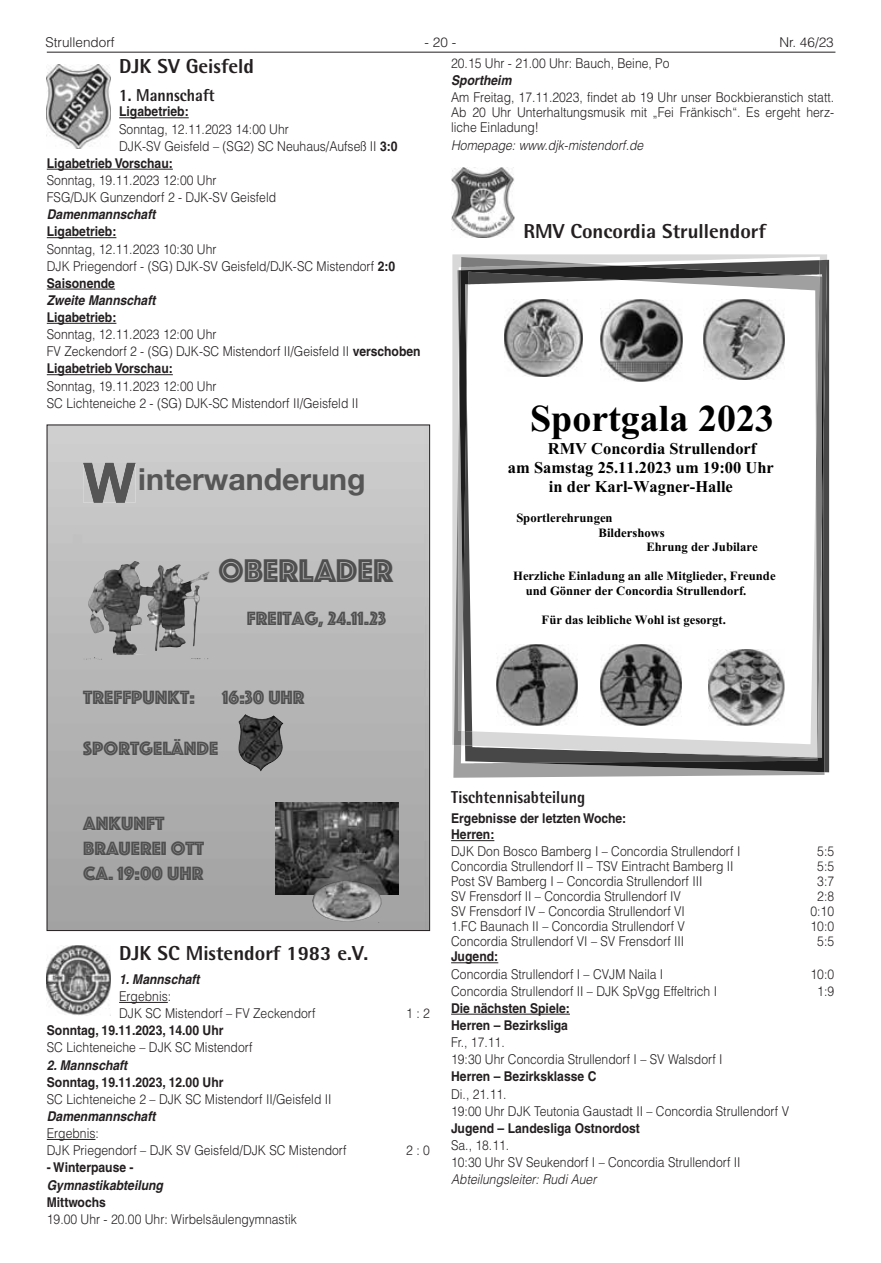
<style>
.page{position:relative;width:881px;height:1263px;background:#fff}
.page>*{position:absolute;margin:0;border:0;box-sizing:border-box;transform-origin:0 0}
.t1{font:700 37.95px "Cwhxxc Times New Roman";color:#000}
.t2{font:34.05px "Hwtqdq Phosphate Inline";color:#4f4f4f}
.t3{font:700 30.15px "Helvetica Neue";color:#565656}
.t4{font:800 20.25px "Agfa Rotis Semisans";color:#231f20}
.t5{font:19.95px/25px "Hwtqdq Phosphate Inline";color:#4f4f4f}
.t6{font:19.95px "Phosphate Inline";color:#4f4f4f}
.t7{font:800 17.25px "Agfa Rotis Semisans";color:#231f20;scale:.9 1}
.t8{font:700 16.5px "Cwhxxc Times New Roman";color:#000}
.t9{font:300 13.5px/17.1px "Helvetica LT";color:#231f20;scale:.9 1}
.t10{font:700 13.5px/16px "Helvetica LT";color:#231f20;scale:.9 1}
.t11{font:italic 700 13.5px "Helvetica LT";color:#231f20;scale:.9 1}
.t12{font:italic 300 13.5px "Helvetica LT";color:#231f20;scale:.9 1}
.t13{font:300 13.5px "Helvetica LT";color:#231f20}
.t14{font:700 12.75px/14.5px "Cwhxxc Times New Roman";color:#000}
.s1{font-weight:700}
</style>
<div class="page">
<hr style="left:47px;top:52px;width:788px;height:1px;background:#231f20">
<hr style="left:451px;top:840px;width:43px;height:1px;background:#231f20">
<hr style="left:451px;top:962px;width:47px;height:1px;background:#231f20">
<hr style="left:451px;top:1014px;width:118px;height:1px;background:#231f20">
<img style="left:451px;top:168px;width:63px;height:70px">
<svg style="left:453px;top:257px;width:375px;height:521px"></svg>
<hr style="left:119px;top:117px;width:70px;height:1px;background:#231f20">
<hr style="left:47px;top:169px;width:126px;height:1px;background:#231f20">
<hr style="left:47px;top:237px;width:69px;height:1px;background:#231f20">
<hr style="left:47px;top:289px;width:68px;height:1px;background:#231f20">
<hr style="left:47px;top:323px;width:69px;height:1px;background:#231f20">
<hr style="left:47px;top:374px;width:126px;height:1px;background:#231f20">
<hr style="left:119px;top:1002px;width:49px;height:1px;background:#231f20">
<hr style="left:47px;top:1139px;width:48px;height:1px;background:#231f20">
<img style="left:47px;top:65px;width:64px;height:83px">
<img style="left:49px;top:427px;width:378px;height:502px">
<svg style="left:83px;top:463px;width:52px;height:40px;background:#8b8b8b"></svg>
<img style="left:87px;top:563px;width:60px;height:92px">
<img style="left:238px;top:714px;width:45px;height:57px">
<img style="left:275px;top:802px;width:123px;height:92px">
<img style="left:312px;top:880px;width:69px;height:41px">
<img style="left:47px;top:946px;width:64px;height:69px">
<p class="t13" style="left:45px;top:34px;width:71px">Strullendorf</p>
<p class="t13" style="left:424px;top:34px;width:33px">- 20 -</p>
<p class="t13" style="left:779px;top:34px;width:56px">Nr. 46/23</p>
<p class="t9" style="left:451px;top:55px;width:244px">20.15 Uhr - 21.00 Uhr: Bauch, Beine, Po</p>
<p class="t11" style="left:451px;top:72px;width:69px">Sportheim</p>
<p class="t9" style="left:451px;top:90px;width:427px;line-height:15px;text-align:justify">Am Freitag, 17.11.2023, findet ab 19 Uhr unser Bockbieranstich statt.<br>Ab 20 Uhr Unterhaltungsmusik mit „Fei Fränkisch“. Es ergeht herz&shy;liche Einladung!</p>
<p class="t12" style="left:451px;top:136px;width:215px">Homepage: www.djk-mistendorf.de</p>
<h3 class="t4" style="left:119px;top:54px;width:136px">DJK SV Geisfeld</h3>
<p class="t7" style="left:119px;top:85px;width:107px">1. Mannschaft</p>
<p class="t10" style="left:119px;top:103px;width:79px">Ligabetrieb:</p>
<p class="t9" style="left:119px;top:120px;width:190px">Sonntag, 12.11.2023 14:00 Uhr</p>
<p class="t9" style="left:119px;top:137px;width:311px">DJK-SV Geisfeld – (SG2) SC Neuhaus/Aufseß II <span class="s1">3:0</span></p>
<p class="t10" style="left:47px;top:155px;width:141px">Ligabetrieb Vorschau:</p>
<p class="t9" style="left:47px;top:171px;width:256px">Sonntag, 19.11.2023 12:00 Uhr<br>FSG/DJK Gunzendorf 2 - DJK-SV Geisfeld</p>
<p class="t11" style="left:47px;top:206px;width:122px">Damenmannschaft</p>
<p class="t10" style="left:47px;top:223px;width:79px">Ligabetrieb:</p>
<p class="t9" style="left:47px;top:240px;width:388px">Sonntag, 12.11.2023 10:30 Uhr<br>DJK Priegendorf - (SG) DJK-SV Geisfeld/DJK-SC Mistendorf <span class="s1">2:0<br>Saisonende</span></p>
<p class="t11" style="left:47px;top:292px;width:122px">Zweite Mannschaft</p>
<p class="t10" style="left:47px;top:309px;width:79px">Ligabetrieb:</p>
<p class="t9" style="left:47px;top:326px;width:417px">Sonntag, 12.11.2023 12:00 Uhr<br>FV Zeckendorf 2 - (SG) DJK-SC Mistendorf II/Geisfeld II <span class="s1">verschoben<br>Ligabetrieb Vorschau:</span></p>
<p class="t9" style="left:47px;top:377px;width:348px">Sonntag, 19.11.2023 12:00 Uhr<br>SC Lichteneiche 2 - (SG) DJK-SC Mistendorf II/Geisfeld II</p>
<h3 class="t4" style="left:523px;top:218px;width:244px">RMV Concordia Strullendorf</h3>
<h1 class="t1" style="left:530px;top:392px;width:245px">Sportgala 2023</h1>
<p class="t8" style="left:547px;top:437px;width:210px">RMV Concordia Strullendorf</p>
<p class="t8" style="left:508px;top:456px;width:267px">am Samstag 25.11.2023 um 19:00 Uhr</p>
<p class="t8" style="left:548px;top:475px;width:185px">in der Karl-Wagner-Halle</p>
<p class="t14" style="left:516px;top:510px;width:98px">Sportlerehrungen</p>
<p class="t14" style="left:598px;top:525px;width:68px">Bildershows</p>
<p class="t14" style="left:646px;top:539px;width:113px">Ehrung der Jubilare</p>
<p class="t14" style="left:525px;top:568px;width:251px;text-indent:-13px">Herzliche Einladung an alle Mitglieder, Freunde und Gönner der Concordia Strullendorf.</p>
<p class="t14" style="left:541px;top:612px;width:186px">Für das leibliche Wohl ist gesorgt.</p>
<h3 class="t3" style="left:138px;top:456px;width:229px">interwanderung</h3>
<h2 class="t2" style="left:218px;top:546px;width:176px">OBERLADER</h2>
<h3 class="t5" style="left:247px;top:605px;width:140px">FREITAG, 24.11.23</h3>
<h3 class="t5" style="left:83px;top:684px;width:113px">TREFFPUNKT:</h3>
<h3 class="t5" style="left:222px;top:684px;width:84px">16:30 UHR</h3>
<h3 class="t6" style="left:83px;top:734px;width:136px">SPORTGELÄNDE</h3>
<h3 class="t5" style="left:83px;top:810px;width:122px">ANKUNFT<br>BRAUEREI OTT<br>CA. 19:00 UHR</h3>
<h3 class="t4" style="left:119px;top:941px;width:250px">DJK SC Mistendorf 1983 e.V.</h3>
<p class="t11" style="left:119px;top:971px;width:91px">1. Mannschaft</p>
<p class="t9" style="left:119px;top:987px;width:220px">Ergebnis:<br>DJK SC Mistendorf – FV Zeckendorf</p>
<p class="t10" style="left:47px;top:1022px;width:198px">Sonntag, 19.11.2023, 14.00 Uhr</p>
<p class="t9" style="left:47px;top:1039px;width:230px">SC Lichteneiche – DJK SC Mistendorf</p>
<p class="t11" style="left:47px;top:1056px;width:91px">2. Mannschaft</p>
<p class="t10" style="left:47px;top:1074px;width:198px">Sonntag, 19.11.2023, 12.00 Uhr</p>
<p class="t9" style="left:47px;top:1090px;width:318px">SC Lichteneiche 2 – DJK SC Mistendorf II/Geisfeld II</p>
<p class="t11" style="left:47px;top:1108px;width:122px">Damenmannschaft</p>
<p class="t9" style="left:47px;top:1125px;width:334px">Ergebnis:<br>DJK Priegendorf – DJK SV Geisfeld/DJK SC Mistendorf</p>
<p class="t10" style="left:47px;top:1159px;width:98px">- Winterpause -</p>
<p class="t11" style="left:47px;top:1176px;width:131px">Gymnastikabteilung</p>
<p class="t10" style="left:47px;top:1194px;width:67px">Mittwochs</p>
<p class="t9" style="left:47px;top:1210px;width:279px">19.00 Uhr - 20.00 Uhr: Wirbelsäulengymnastik</p>
<p class="t9" style="left:406px;top:1005px;width:28px">1 : 2</p>
<p class="t9" style="left:406px;top:1142px;width:28px">2 : 0</p>
<p class="t7" style="left:451px;top:786px;width:150px">Tischtennisabteilung</p>
<p class="t10" style="left:451px;top:810px;width:196px">Ergebnisse der letzten Woche:<br>Herren:</p>
<p class="t9" style="left:451px;top:843px;width:323px">DJK Don Bosco Bamberg I – Concordia Strullendorf I</p>
<p class="t9" style="left:816px;top:843px;width:20px">5:5</p>
<p class="t9" style="left:451px;top:858px;width:315px">Concordia Strullendorf II – TSV Eintracht Bamberg II</p>
<p class="t9" style="left:816px;top:858px;width:20px">5:5</p>
<p class="t9" style="left:451px;top:873px;width:281px">Post SV Bamberg I – Concordia Strullendorf III</p>
<p class="t9" style="left:816px;top:873px;width:20px">3:7</p>
<p class="t9" style="left:451px;top:888px;width:257px">SV Frensdorf II – Concordia Strullendorf IV</p>
<p class="t9" style="left:816px;top:888px;width:20px">2:8</p>
<p class="t9" style="left:451px;top:903px;width:261px">SV Frensdorf IV – Concordia Strullendorf VI</p>
<p class="t9" style="left:810px;top:903px;width:28px">0:10</p>
<p class="t9" style="left:451px;top:918px;width:261px">1.FC Baunach II – Concordia Strullendorf V</p>
<p class="t9" style="left:810px;top:918px;width:28px">10:0</p>
<p class="t9" style="left:451px;top:933px;width:260px">Concordia Strullendorf VI – SV Frensdorf III</p>
<p class="t9" style="left:816px;top:933px;width:20px">5:5</p>
<p class="t10" style="left:451px;top:948px;width:54px">Jugend:</p>
<p class="t9" style="left:451px;top:965px;width:237px">Concordia Strullendorf I – CVJM Naila I</p>
<p class="t9" style="left:810px;top:965px;width:28px">10:0</p>
<p class="t9" style="left:451px;top:982px;width:297px">Concordia Strullendorf II – DJK SpVgg Effeltrich I</p>
<p class="t9" style="left:816px;top:982px;width:20px">1:9</p>
<p class="t10" style="left:451px;top:999px;width:133px;line-height:17.1px">Die nächsten Spiele:<br>Herren – Bezirksliga</p>
<p class="t9" style="left:451px;top:1034px;width:303px">Fr., 17.11.<br>19:30 Uhr Concordia Strullendorf I – SV Walsdorf I</p>
<p class="t10" style="left:451px;top:1068px;width:163px">Herren – Bezirksklasse C</p>
<p class="t9" style="left:451px;top:1085px;width:377px">Di., 21.11.<br>19:00 Uhr DJK Teutonia Gaustadt II – Concordia Strullendorf V</p>
<p class="t10" style="left:451px;top:1120px;width:211px">Jugend – Landesliga Ostnordost</p>
<p class="t9" style="left:451px;top:1136px;width:323px">Sa., 18.11.<br>10:30 Uhr SV Seukendorf I – Concordia Strullendorf II</p>
<p class="t12" style="left:451px;top:1171px;width:163px">Abteilungsleiter: Rudi Auer</p>
</div>
